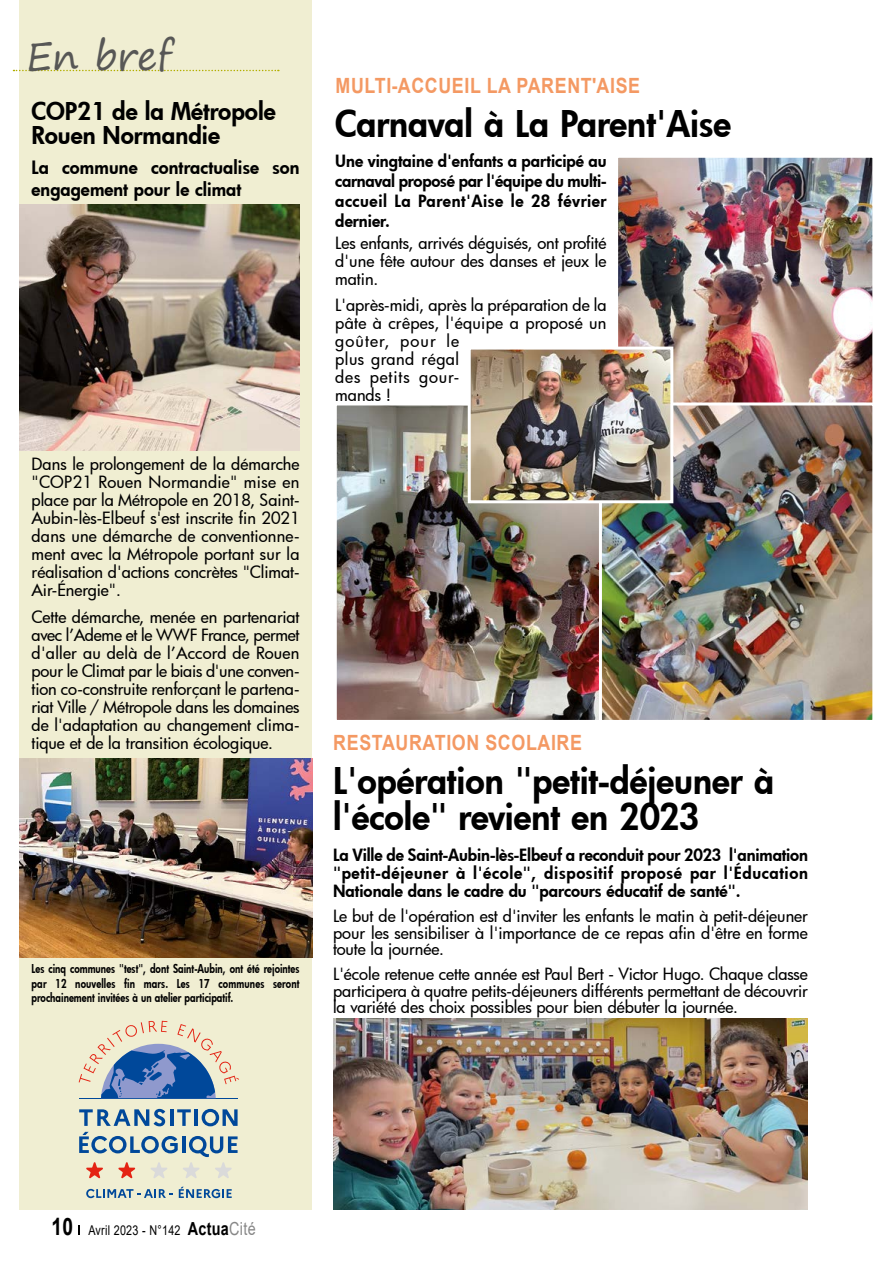
<style>
.page{position:relative;width:893px;height:1263px;background:#fff}
.page>*{position:absolute;margin:0;border:0;box-sizing:border-box;transform-origin:0 0}
._1_colonne{font:39px "Segoe Print";color:#575756}
.Article_-_Titre{font:800 36px/36px "Futura";color:#000}
.bloc_titre{font:800 24px/24px "Futura";color:#000}
.Article_-_Surtitre{font:700 21px "Arial";letter-spacing:.035em;color:#f49963;scale:.85 1}
.Article_-_Intertitre{font:800 18px/21.6px "Futura";letter-spacing:.005em;color:#000}
.Article_-_Texte{font:500 16.5px/18px "Futura";color:#000;text-align:justify}
.Article_-__Chapeau{font:800 16.5px/19.8px "Futura";color:#000;text-align:justify}
.Article_-_Texte-2{font:500 16.5px/18px "Futura";letter-spacing:.02em;color:#000}
.t1{font:13.5px "Arial";letter-spacing:.02em;color:#000;scale:.8 1}
.Légendes_photos{font:800 12px/14.4px "Futura";color:#000;text-align:justify;scale:.82 1}
.s1{font-weight:700;font-size:24px}
.s2{font-weight:700;font-size:18px}
.s3{font-size:18px;color:#878787}
</style>
<div class="page">
<div style="left:19px;top:0;width:293px;height:1210px;background:#f0eed2"></div>
<svg style="left:14px;top:70px;width:265px;height:1px"></svg>
<img style="left:19px;top:758px;width:293px;height:200px">
<img style="left:19px;top:204px;width:281px;height:247px">
<svg style="left:79px;top:1109px;width:86px;height:17px"></svg>
<hr style="left:170px;top:1109px;width:4px;height:17px;background:#00489a">
<svg style="left:177px;top:1109px;width:14px;height:17px"></svg>
<hr style="left:194px;top:1109px;width:4px;height:17px;background:#00489a">
<svg style="left:202px;top:1109px;width:36px;height:17px"></svg>
<hr style="left:79px;top:1098px;width:159px;height:1px;background:#00489a">
<svg style="left:79px;top:1021px;width:160px;height:77px"></svg>
<svg style="left:79px;top:1132px;width:159px;height:46px"></svg>
<svg style="left:86px;top:1189px;width:86px;height:9px"></svg>
<svg style="left:179px;top:1187px;width:53px;height:11px"></svg>
<img style="left:619px;top:159px;width:252px;height:243px">
<div style="left:615px;top:155px;width:260px;height:254px;border:3px solid #fff"></div>
<img style="left:338px;top:406px;width:261px;height:313px">
<div style="left:334px;top:402px;width:276px;height:321px;border:3px solid #fff"></div>
<img style="left:603px;top:406px;width:268px;height:313px">
<div style="left:599px;top:402px;width:276px;height:321px;border:3px solid #fff"></div>
<img style="left:472px;top:351px;width:197px;height:148px">
<div style="left:468px;top:347px;width:205px;height:156px;border:3px solid #fff"></div>
<img style="left:333px;top:1018px;width:475px;height:192px">
<p class="_1_colonne" style="left:26px;top:21px;width:147px">En bref</p>
<p class="bloc_titre" style="left:32px;top:99px;width:246px">COP21 de la Métropole<br>Rouen Normandie</p>
<p class="Article_-_Intertitre" style="left:32px;top:157px;width:269px">La commune contractualise son engagement pour le climat</p>
<p class="Article_-_Texte" style="left:32px;top:455px;width:269px">Dans le prolongement de la démarche "COP21 Rouen Normandie" mise en place par la Métropole en 2018, Saint-Aubin-lès-Elbeuf s'est inscrite fin 2021 dans une démarche de conventionne&shy;ment avec la Métropole portant sur la réalisation d'actions concrètes "Climat-Air-Énergie".</p>
<p class="Article_-_Texte" style="left:32px;top:607px;width:269px">Cette démarche, menée en partenariat avec l’Ademe et le WWF France, permet d'aller au delà de l’Accord de Rouen pour le Climat par le biais d'une conven&shy;tion co-construite renforçant le partena&shy;riat Ville / Métropole dans les domaines de l'adaptation au changement clima&shy;tique et de la transition écologique.</p>
<p class="Légendes_photos" style="left:32px;top:961px;width:328px">Les cinq communes "test", dont Saint-Aubin, ont été rejointes par 12 nouvelles fin mars. Les 17 communes seront prochainement invitées à un atelier participatif.</p>
<p class="Article_-_Surtitre" style="left:336px;top:71px;width:360px">MULTI-ACCUEIL LA PARENT'AISE</p>
<p class="Article_-_Titre" style="left:335px;top:105px;width:397px">Carnaval à La Parent'Aise</p>
<p class="Article_-__Chapeau" style="left:335px;top:151px;width:273px">Une vingtaine d'enfants a participé au carnaval proposé par l'équipe du multi&shy;accueil La Parent'Aise le 28 février dernier.</p>
<p class="Article_-_Texte" style="left:335px;top:233px;width:273px">Les enfants, arrivés déguisés, ont profité d'une fête autour des danses et jeux le matin.</p>
<p class="Article_-_Texte-2" style="left:335px;top:296px;width:273px">L'après-midi, après la préparation de la pâte à crêpes, l'équipe a proposé un goûter, pour le<br>plus grand régal<br>des petits gour-<br>mands !</p>
<p class="Article_-_Surtitre" style="left:333px;top:728px;width:294px">RESTAURATION SCOLAIRE</p>
<p class="Article_-_Titre" style="left:333px;top:762px;width:443px">L'opération "petit-déjeuner à l'école" revient en 2023</p>
<p class="Article_-__Chapeau" style="left:333px;top:846px;width:477px;line-height:18px">La Ville de Saint-Aubin-lès-Elbeuf a reconduit pour 2023 l'animation "petit-déjeuner à l'école", dispositif proposé par l'Éducation Nationale dans le cadre du "parcours éducatif de santé".</p>
<p class="Article_-_Texte" style="left:333px;top:907px;width:476px;line-height:16.5px">Le but de l'opération est d'inviter les enfants le matin à petit-déjeuner pour les sensibiliser à l'importance de ce repas afin d'être en forme toute la journée.</p>
<p class="Article_-_Texte" style="left:333px;top:965px;width:476px;line-height:16.5px">L'école retenue cette année est Paul Bert - Victor Hugo. Chaque classe participera à quatre petits-déjeuners différents permettant de découvrir la variété des choix possibles pour bien débuter la journée.</p>
<p class="t1" style="left:52px;top:1221px;width:257px"><span class="s1">10</span> Avril 2023 - N°142 <span class="s2">Actua</span><span class="s3">Cité</span></p>
</div>
